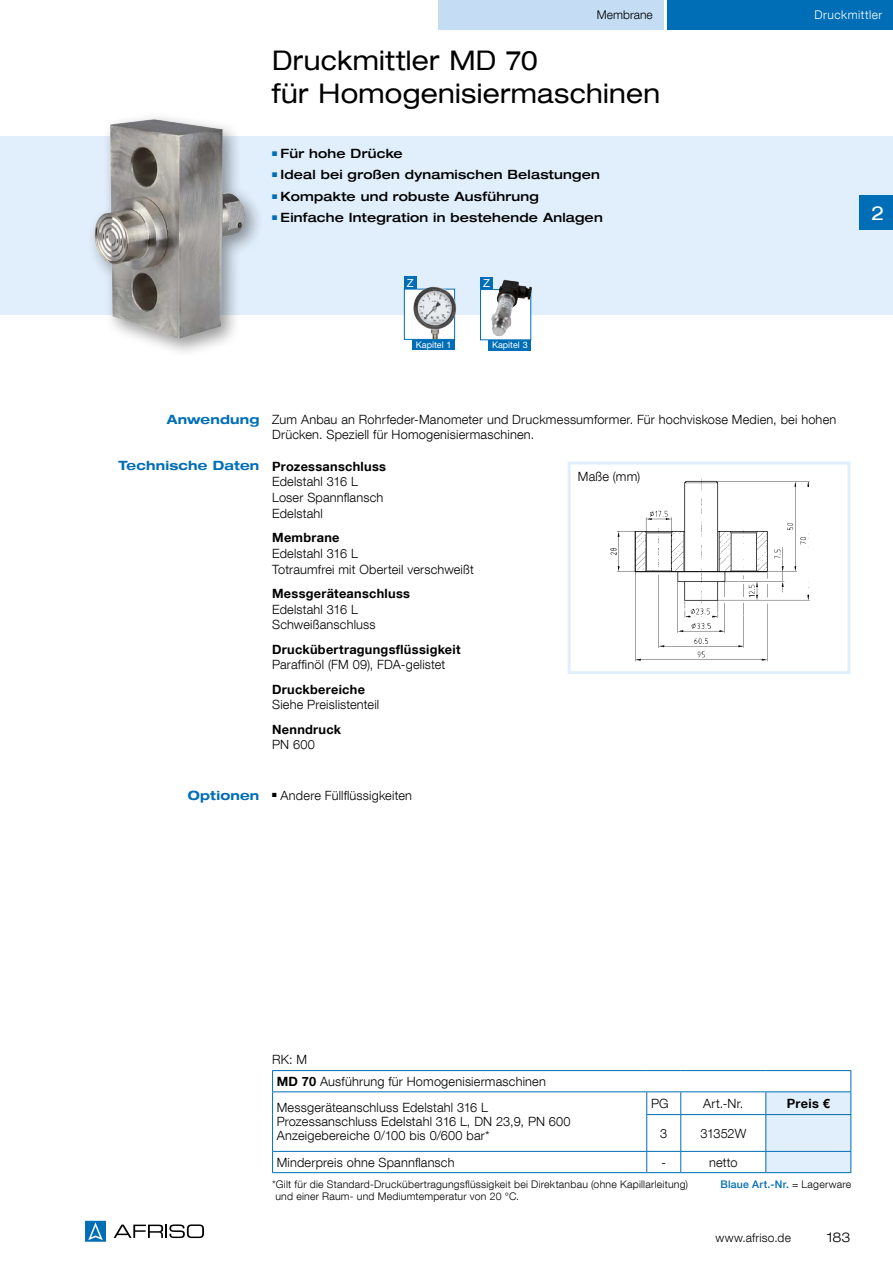
<style>
.page{position:relative;width:893px;height:1263px;background:#fff}
.page>*{position:absolute;margin:0;border:0;box-sizing:border-box;transform-origin:0 0}
.t1{font:expanded 27px/33px "Helvetica Neue LT Com";letter-spacing:.015em;color:#000;scale:.95 1}
.t2{font:expanded 19.5px "Helvetica Neue LT Com";color:#fff}
.t3{font:300 expanded 13.5px "Helvetica Neue LT Com";color:#000}
.t4{font:300 12.75px/15.8px "Helvetica Neue LT Com";letter-spacing:.015em;color:#000}
.t5{font:500 expanded 12.75px "Helvetica Neue LT Com";letter-spacing:.015em;color:#000}
.t6{font:700 12.75px "Helvetica Neue LT Com";letter-spacing:.02em;color:#000}
.t7{font:700 expanded 12.75px "Helvetica Neue LT Com";letter-spacing:.015em;color:#006eb7}
.t8{font:300 12px "Helvetica Neue LT Com";letter-spacing:.005em;color:#000}
.t9{font:300 12px "Helvetica Neue LT Com";letter-spacing:.04em;color:#fff}
.t10{font:11.1px "Helvetica Neue LT Com";color:#fff}
.t11{font:300 10.5px "Helvetica Neue LT Com";letter-spacing:.02em;color:#000}
.t12{font:500 10.5px "Helvetica Neue LT Com";letter-spacing:.02em;color:#006eb7}
.t13{font:9px "Helvetica Neue LT Com";color:#fff}
.s1{font-weight:700}
.s2{font-weight:300;color:#000}
</style>
<div class="page">
<div style="left:0;top:136px;width:893px;height:179px;background:#e1eefb"></div>
<svg style="left:114px;top:1224px;width:90px;height:14px"></svg>
<svg style="left:85px;top:1221px;width:21px;height:21px"></svg>
<div style="left:668px;top:0;width:225px;height:30px;background:#006eb7"></div>
<div style="left:438px;top:0;width:225px;height:30px;background:#c4dcf4"></div>
<div style="left:87px;top:111px;width:178px;height:247px;background:#000;opacity:.4"></div>
<img style="left:95px;top:119px;width:150px;height:220px">
<img style="left:610px;top:478px;width:200px;height:184px">
<div style="left:568px;top:461px;width:282px;height:213px;border:3px solid #e1eefb"></div>
<hr style="left:272px;top:1070px;width:375px;height:1px;background:#006eb7">
<hr style="left:647px;top:1070px;width:34px;height:1px;background:#006eb7">
<hr style="left:681px;top:1070px;width:85px;height:1px;background:#006eb7">
<hr style="left:766px;top:1070px;width:85px;height:1px;background:#006eb7">
<hr style="left:272px;top:1091px;width:375px;height:1px;background:#006eb7">
<svg style="left:272px;top:1071px;width:1px;height:43px"></svg>
<hr style="left:647px;top:1091px;width:34px;height:1px;background:#006eb7">
<svg style="left:646px;top:1092px;width:1px;height:22px"></svg>
<hr style="left:681px;top:1091px;width:85px;height:1px;background:#006eb7">
<svg style="left:680px;top:1092px;width:1px;height:22px"></svg>
<hr style="left:272px;top:1114px;width:1px;height:37px;background:#006eb7">
<hr style="left:646px;top:1115px;width:1px;height:36px;background:#006eb7">
<hr style="left:681px;top:1114px;width:85px;height:1px;background:#006eb7">
<hr style="left:680px;top:1115px;width:1px;height:36px;background:#006eb7">
<hr style="left:272px;top:1151px;width:375px;height:1px;background:#006eb7">
<svg style="left:272px;top:1152px;width:1px;height:20px"></svg>
<hr style="left:647px;top:1151px;width:34px;height:1px;background:#006eb7">
<svg style="left:646px;top:1152px;width:1px;height:20px"></svg>
<hr style="left:681px;top:1151px;width:85px;height:1px;background:#006eb7">
<svg style="left:680px;top:1152px;width:1px;height:20px"></svg>
<svg style="left:765px;top:1071px;width:86px;height:101px"></svg>
<hr style="left:272px;top:1172px;width:375px;height:1px;background:#006eb7">
<hr style="left:647px;top:1172px;width:34px;height:1px;background:#006eb7">
<hr style="left:681px;top:1172px;width:85px;height:1px;background:#006eb7">
<hr style="left:766px;top:1172px;width:85px;height:1px;background:#006eb7">
<hr style="left:646px;top:1114px;width:35px;height:1px;background:#006eb7">
<div style="left:489px;top:340px;width:42px;height:10px;background:#006eb7"></div>
<div style="left:480px;top:277px;width:13px;height:13px;background:#006eb7"></div>
<div style="left:480px;top:289px;width:51px;height:51px;background:#fff;border:1px solid #006eb7"></div>
<img style="left:491px;top:280px;width:41px;height:57px">
<div style="left:412px;top:339px;width:43px;height:11px;background:#006eb7"></div>
<div style="left:404px;top:276px;width:13px;height:13px;background:#006eb7"></div>
<div style="left:404px;top:289px;width:51px;height:51px;background:#fff;border:1px solid #006eb7"></div>
<img style="left:413px;top:287px;width:43px;height:52px">
<div style="left:859px;top:196px;width:34px;height:34px;background:#006eb7"></div>
<p class="t8" style="left:597px;top:7px;width:57px">Membrane</p>
<p class="t9" style="left:814px;top:7px;width:69px">Druckmittler</p>
<h1 class="t1" style="left:272px;top:43px;width:410px">Druckmittler MD 70<br>für Homogenisiermaschinen</h1>
<p class="t5" style="left:272px;top:145px;width:132px"><sup>■</sup> Für hohe Drücke</p>
<p class="t5" style="left:272px;top:167px;width:329px"><sup>■</sup> Ideal bei großen dynamischen Belastungen</p>
<p class="t5" style="left:272px;top:188px;width:268px"><sup>■</sup> Kompakte und robuste Ausführung</p>
<p class="t5" style="left:272px;top:209px;width:332px"><sup>■</sup> Einfache Integration in bestehende Anlagen</p>
<p class="t10" style="left:407px;top:276px;width:8px">Z</p>
<p class="t13" style="left:416px;top:339px;width:37px">Kapitel 1</p>
<p class="t10" style="left:483px;top:276px;width:8px">Z</p>
<p class="t13" style="left:492px;top:340px;width:37px">Kapitel 3</p>
<h2 class="t2" style="left:871px;top:200px;width:15px">2</h2>
<p class="t7" style="left:167px;top:411px;width:94px">Anwendung</p>
<p class="t7" style="left:118px;top:458px;width:142px">Technische Daten</p>
<p class="t4" style="left:272px;top:411px;width:566px">Zum Anbau an Rohrfeder-Manometer und Druckmessumformer. Für hochviskose Medien, bei hohen<br>Drücken. Speziell für Homogenisiermaschinen.</p>
<p class="t6" style="left:272px;top:458px;width:115px">Prozessanschluss</p>
<p class="t4" style="left:272px;top:474px;width:113px">Edelstahl 316 L<br>Loser Spannflansch<br>Edelstahl</p>
<p class="t6" style="left:272px;top:529px;width:69px">Membrane</p>
<p class="t4" style="left:272px;top:545px;width:203px">Edelstahl 316 L<br>Totraumfrei mit Oberteil verschweißt</p>
<p class="t6" style="left:272px;top:585px;width:139px">Messgeräteanschluss</p>
<p class="t4" style="left:272px;top:601px;width:105px">Edelstahl 316 L<br>Schweißanschluss</p>
<p class="t6" style="left:272px;top:641px;width:190px">Druckübertragungsflüssigkeit</p>
<p class="t4" style="left:272px;top:656px;width:175px">Paraffinöl (FM 09), FDA-gelistet</p>
<p class="t6" style="left:272px;top:681px;width:94px">Druckbereiche</p>
<p class="t4" style="left:272px;top:696px;width:109px">Siehe Preislistenteil</p>
<p class="t6" style="left:272px;top:721px;width:71px">Nenndruck</p>
<p class="t4" style="left:272px;top:736px;width:44px">PN 600</p>
<p class="t4" style="left:578px;top:468px;width:64px">Maße (mm)</p>
<p class="t7" style="left:188px;top:787px;width:73px">Optionen</p>
<p class="t4" style="left:272px;top:787px;width:141px">■ Andere Füllflüssigkeiten</p>
<p class="t4" style="left:272px;top:1051px;width:37px">RK: M</p>
<p class="t4" style="left:277px;top:1068px;width:271px;line-height:26.1px"><span class="s1">MD 70</span> Ausführung für Homogenisiermaschinen<br>Messgeräteanschluss Edelstahl 316 L</p>
<p class="t4" style="left:277px;top:1114px;width:295px;line-height:14.2px">Prozessanschluss Edelstahl 316 L, DN 23,9, PN 600<br>Anzeigebereiche 0/100 bis 0/600 bar*</p>
<p class="t4" style="left:651px;top:1095px;width:19px">PG</p>
<p class="t4" style="left:703px;top:1095px;width:42px">Art.-Nr.</p>
<p class="t6" style="left:787px;top:1095px;width:44px">Preis €</p>
<p class="t4" style="left:660px;top:1125px;width:9px">3</p>
<p class="t4" style="left:700px;top:1125px;width:47px">31352W</p>
<p class="t4" style="left:277px;top:1154px;width:179px">Minderpreis ohne Spannflansch</p>
<p class="t4" style="left:661px;top:1154px;width:6px">-</p>
<p class="t4" style="left:709px;top:1154px;width:30px">netto</p>
<p class="t11" style="left:272px;top:1177px;width:417px">*Gilt für die Standard-Druckübertragungsflüssigkeit bei Direktanbau (ohne Kapillarleitung)</p>
<p class="t12" style="left:720px;top:1177px;width:132px">Blaue Art.-Nr. <span class="s2">= Lagerware</span></p>
<p class="t11" style="left:275px;top:1189px;width:245px">und einer Raum- und Mediumtemperatur von 20 °C.</p>
<p class="t8" style="left:715px;top:1230px;width:77px">www.afriso.de</p>
<p class="t3" style="left:827px;top:1228px;width:25px">183</p>
</div>
